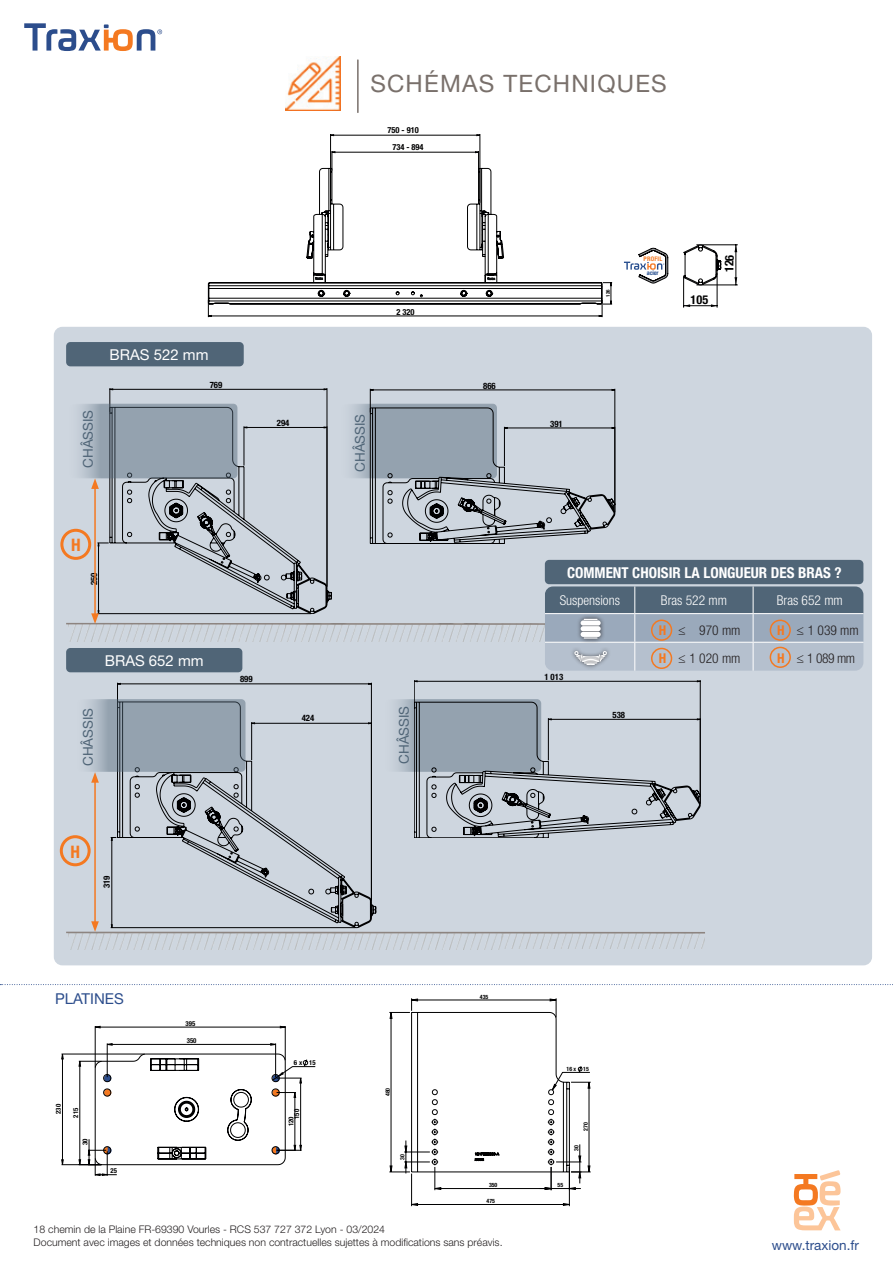
<style>
.page{position:relative;width:893px;height:1263px;background:#fff}
.page>*{position:absolute;margin:0;border:0;box-sizing:border-box;transform-origin:0 0}
.t1{font:24px "Helvetica Neue";letter-spacing:.05em;color:#79706b}
.t2{font:700 condensed 17.25px "Helvetica Neue";color:#f47921}
.t3{font:700 condensed 15px "Helvetica Neue";color:#fff}
.t4{font:15px "Helvetica Neue";color:#fff}
.t5{font:15px "Helvetica Neue";color:#2c4d8c}
.t6{font:300 condensed 13.5px "Helvetica Neue";color:#231f20}
.t7{font:300 condensed 13.5px "Helvetica Neue";color:#fff}
.t8{font:13.5px "Helvetica Neue";color:#506577}
.t9{font:13.5px "Helvetica Neue";color:#2c4d8c}
.t10{font:700 condensed 12.3px "Helvetica Neue";letter-spacing:-.005em;color:#000001}
.t11{font:300 10.5px/12.6px "Helvetica Neue";color:#231f20}
.t12{font:700 condensed 8.85px "Helvetica Neue";color:#000001}
.t13{font:700 condensed 8.7px "Helvetica Neue";color:#000001}
.t14{font:700 condensed 8.4px "Helvetica Neue";color:#000001}
.t15{font:700 condensed 6.75px/5.7px "Helvetica Neue";color:#000001}
.t16{font:700 condensed 6.75px "Helvetica Neue";color:#000001;scale:1.04 1}
.t17{font:700 condensed 6.3px "Helvetica Neue";letter-spacing:.035em;color:#f37923}
.t18{font:700 condensed 6.3px "Helvetica Neue";letter-spacing:-.04em;color:#28508f}
.t19{font:700 condensed 5.85px "Helvetica Neue";color:#000001}
.t20{font:700 condensed 5.1px "Helvetica Neue";color:#000001}
.s1{font-weight:700;color:#f47921}
.s2{font-family:"Helvetica Neue LT Std";font-style:italic;font-stretch:normal}
</style>
<div class="page">
<svg style="left:24px;top:23px;width:138px;height:28px"></svg>
<svg style="left:794px;top:1170px;width:47px;height:60px"></svg>
<div style="left:54px;top:327px;width:818px;height:638px;background:#ced6df;border-radius:9px"></div>
<div style="left:66px;top:648px;width:176px;height:24px;background:#506577;border-radius:4px"></div>
<div style="left:66px;top:342px;width:178px;height:24px;background:#506577;border-radius:4px"></div>
<svg style="left:338px;top:404px;width:159px;height:74px"></svg>
<hr style="left:357px;top:60px;width:2px;height:52px;background:#79706b">
<svg style="left:306px;top:168px;width:198px;height:110px"></svg>
<hr style="left:330px;top:134px;width:1px;height:69px;background:#000001">
<hr style="left:480px;top:134px;width:1px;height:69px;background:#000001">
<svg style="left:331px;top:134px;width:149px;height:2px"></svg>
<svg style="left:332px;top:151px;width:147px;height:20px"></svg>
<svg style="left:208px;top:278px;width:404px;height:39px"></svg>
<svg style="left:624px;top:248px;width:44px;height:35px"></svg>
<img style="left:68px;top:933px;width:217px;height:16px">
<img style="left:285px;top:933px;width:217px;height:16px">
<img style="left:502px;top:933px;width:202px;height:16px">
<hr style="left:66px;top:932px;width:639px;height:1px;background:#8d8480">
<img style="left:286px;top:56px;width:54px;height:55px">
<div style="left:545px;top:560px;width:318px;height:24px;background:#506577;border-radius:4px"></div>
<svg style="left:110px;top:407px;width:217px;height:179px"></svg>
<hr style="left:327px;top:388px;width:1px;height:199px;background:#000001">
<hr style="left:110px;top:389px;width:217px;height:1px;background:#000001">
<hr style="left:244px;top:426px;width:1px;height:40px;background:#000001">
<hr style="left:244px;top:427px;width:83px;height:1px;background:#000001">
<hr style="left:98px;top:543px;width:1px;height:71px;background:#000001">
<svg style="left:110px;top:388px;width:3px;height:16px"></svg>
<svg style="left:97px;top:543px;width:12px;height:3px"></svg>
<svg style="left:66px;top:404px;width:171px;height:74px;background:#98a5b1"></svg>
<svg style="left:382px;top:699px;width:159px;height:73px"></svg>
<svg style="left:414px;top:680px;width:287px;height:158px"></svg>
<div style="left:60px;top:529px;width:31px;height:31px;border:3px solid #f47921;border-radius:50%"></div>
<hr style="left:94px;top:487px;width:2px;height:129px;background:#f47921">
<svg style="left:91px;top:478px;width:8px;height:11px"></svg>
<svg style="left:66px;top:586px;width:797px;height:85px"></svg>
<svg style="left:117px;top:702px;width:259px;height:226px"></svg>
<hr style="left:371px;top:683px;width:1px;height:217px;background:#000001">
<hr style="left:117px;top:684px;width:254px;height:1px;background:#000001">
<hr style="left:251px;top:722px;width:1px;height:38px;background:#000001">
<hr style="left:252px;top:723px;width:119px;height:1px;background:#000001">
<hr style="left:111px;top:927px;width:244px;height:1px;background:#000001">
<hr style="left:112px;top:837px;width:1px;height:91px;background:#000001">
<svg style="left:117px;top:683px;width:3px;height:16px"></svg>
<svg style="left:74px;top:699px;width:172px;height:73px;background:#98a5b1"></svg>
<div style="left:60px;top:835px;width:31px;height:31px;border:3px solid #f47921;border-radius:50%"></div>
<hr style="left:94px;top:780px;width:2px;height:144px;background:#f47921">
<svg style="left:91px;top:772px;width:8px;height:11px"></svg>
<svg style="left:91px;top:921px;width:8px;height:11px"></svg>
<svg style="left:370px;top:389px;width:246px;height:155px"></svg>
<hr style="left:683px;top:276px;width:1px;height:31px;background:#000001">
<hr style="left:717px;top:276px;width:1px;height:31px;background:#000001">
<svg style="left:684px;top:304px;width:33px;height:3px"></svg>
<svg style="left:683px;top:245px;width:38px;height:40px"></svg>
<hr style="left:697px;top:285px;width:40px;height:1px;background:#000001">
<hr style="left:697px;top:245px;width:40px;height:1px;background:#000001">
<svg style="left:734px;top:245px;width:3px;height:40px"></svg>
<svg style="left:0;top:984px;width:893px;height:1px"></svg>
<hr style="left:95px;top:1026px;width:1px;height:41px;background:#000001">
<hr style="left:285px;top:1026px;width:1px;height:34px;background:#000001">
<svg style="left:96px;top:1026px;width:189px;height:2px"></svg>
<svg style="left:62px;top:1043px;width:253px;height:133px"></svg>
<hr style="left:411px;top:1173px;width:1px;height:33px;background:#000001">
<hr style="left:569px;top:1167px;width:1px;height:39px;background:#000001">
<svg style="left:389px;top:998px;width:202px;height:207px"></svg>
<h1 class="t1" style="left:370px;top:69px;width:298px">SCHÉMAS TECHNIQUES</h1>
<p class="t14" style="left:387px;top:125px;width:33px">750 - 910</p>
<p class="t14" style="left:392px;top:142px;width:33px">734 - 894</p>
<p class="t8" style="left:80px;top:468px;width:59px;rotate:-90deg">CHÂSSIS</p>
<h3 class="t4" style="left:110px;top:346px;width:100px">BRAS 522 mm</h3>
<p class="t12" style="left:210px;top:380px;width:14px">769</p>
<p class="t12" style="left:277px;top:418px;width:14px">294</p>
<h2 class="t2" style="left:71px;top:534px;width:11px">H</h2>
<p class="t12" style="left:89px;top:585px;width:14px;rotate:-90deg">250</p>
<h3 class="t4" style="left:105px;top:652px;width:100px">BRAS 652 mm</h3>
<p class="t8" style="left:80px;top:766px;width:59px;rotate:-90deg">CHÂSSIS</p>
<p class="t12" style="left:240px;top:674px;width:14px">899</p>
<p class="t12" style="left:302px;top:713px;width:14px">424</p>
<h2 class="t2" style="left:70px;top:841px;width:11px">H</h2>
<p class="t12" style="left:101px;top:888px;width:14px;rotate:-90deg">319</p>
<p class="t14" style="left:396px;top:307px;width:20px">2 320</p>
<p class="t8" style="left:352px;top:472px;width:59px;rotate:-90deg">CHÂSSIS</p>
<p class="t12" style="left:483px;top:380px;width:14px">866</p>
<p class="t20" style="left:605px;top:297px;width:9px;rotate:-90deg">126</p>
<p class="t17" style="left:643px;top:255px;width:20px">PROFIL</p>
<p class="t18" style="left:647px;top:269px;width:13px">acier</p>
<p class="t10" style="left:691px;top:292px;width:19px">105</p>
<p class="t10" style="left:722px;top:272px;width:19px;rotate:-90deg">126</p>
<p class="t12" style="left:550px;top:418px;width:14px">391</p>
<h3 class="t3" style="left:567px;top:563px;width:276px">COMMENT CHOISIR LA LONGUEUR DES BRAS ?</h3>
<p class="t7" style="left:560px;top:593px;width:62px">Suspensions</p>
<p class="t7" style="left:661px;top:593px;width:67px">Bras 522 mm</p>
<p class="t7" style="left:777px;top:593px;width:67px">Bras 652 mm</p>
<p class="t6" style="left:659px;top:622px;width:83px"><span class="s1">H</span> <span class="s2">≤</span> 970 mm</p>
<p class="t6" style="left:777px;top:622px;width:83px"><span class="s1">H</span> <span class="s2">≤</span> 1 039 mm</p>
<p class="t6" style="left:659px;top:650px;width:83px"><span class="s1">H</span> <span class="s2">≤</span> 1 020 mm</p>
<p class="t6" style="left:777px;top:650px;width:80px"><span class="s1">H</span> <span class="s2">≤</span> 1 089 mm</p>
<p class="t13" style="left:544px;top:672px;width:20px">1 013</p>
<p class="t8" style="left:396px;top:764px;width:59px;rotate:-90deg">CHÂSSIS</p>
<p class="t12" style="left:612px;top:710px;width:14px">538</p>
<h3 class="t5" style="left:55px;top:989px;width:70px">PLATINES</h3>
<p class="t15" style="left:186px;top:1020px;width:11px">395</p>
<p class="t15" style="left:187px;top:1037px;width:11px">350</p>
<p class="t16" style="left:294px;top:1058px;width:22px">6 x 15</p>
<p class="t15" style="left:56px;top:1114px;width:11px;rotate:-90deg">230</p>
<p class="t15" style="left:73px;top:1117px;width:11px;rotate:-90deg">215</p>
<p class="t15" style="left:288px;top:1119px;width:11px;text-indent:-7px;rotate:-90deg">120<br>150</p>
<p class="t15" style="left:82px;top:1145px;width:8px;rotate:-90deg">30</p>
<p class="t15" style="left:111px;top:1168px;width:8px">25</p>
<p class="t19" style="left:384px;top:1096px;width:10px;rotate:-90deg">480</p>
<p class="t19" style="left:399px;top:1159px;width:7px;rotate:-90deg">30</p>
<p class="t19" style="left:480px;top:993px;width:10px">435</p>
<p class="t19" style="left:489px;top:1181px;width:10px">350</p>
<p class="t19" style="left:487px;top:1197px;width:10px">475</p>
<p class="t19" style="left:567px;top:1065px;width:24px">16 x 15</p>
<p class="t19" style="left:582px;top:1131px;width:10px;rotate:-90deg">270</p>
<p class="t19" style="left:573px;top:1151px;width:7px;rotate:-90deg">30</p>
<p class="t19" style="left:558px;top:1181px;width:7px">55</p>
<p class="t11" style="left:34px;top:1223px;width:470px">18 chemin de la Plaine FR-69390 Vourles - RCS 537 727 372 Lyon - 03/2024<br>Document avec images et données techniques non contractuelles sujettes à modifications sans préavis.</p>
<p class="t9" style="left:772px;top:1237px;width:89px">www.traxion.fr</p>
</div>
